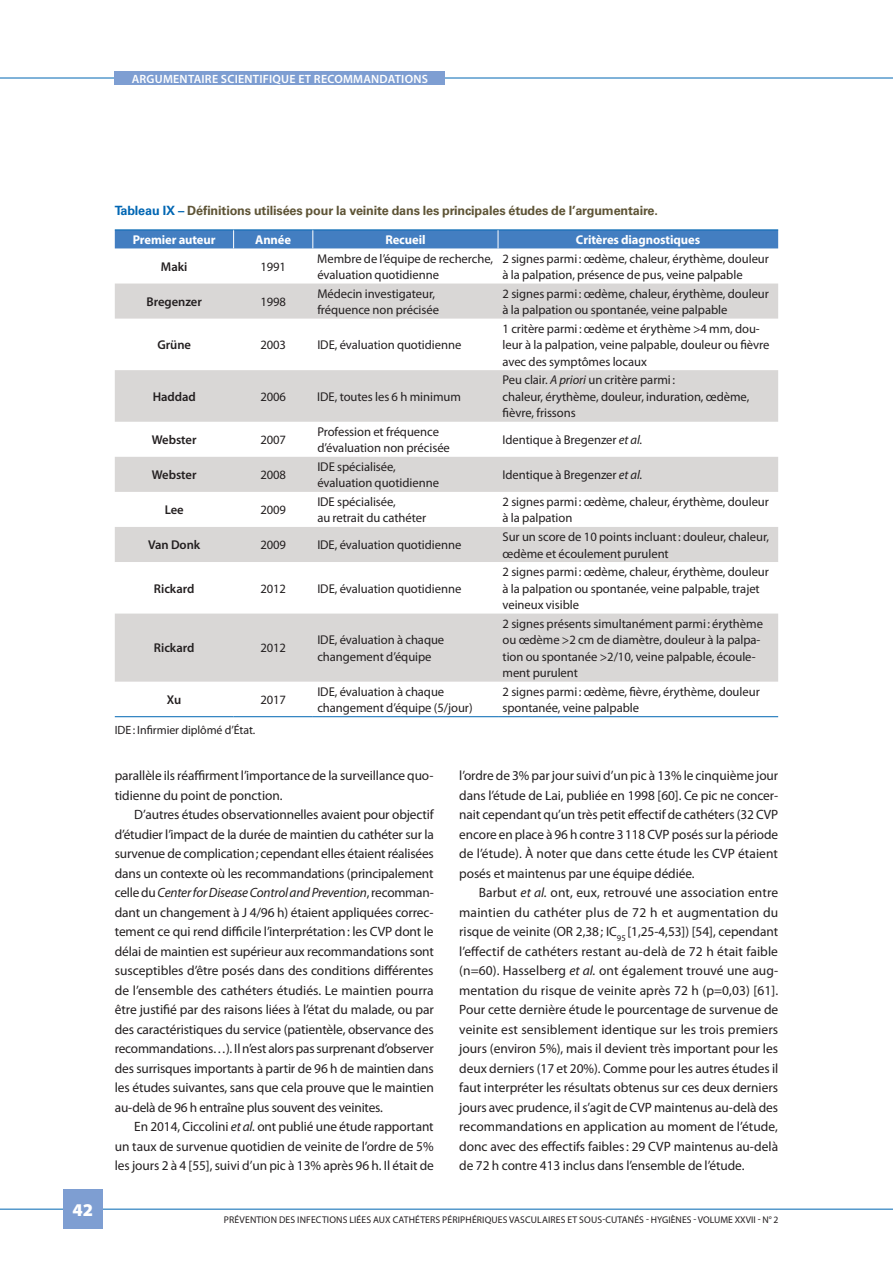
<style>
.page{position:relative;width:893px;height:1263px;background:#fff}
.page>*{position:absolute;margin:0;border:0;box-sizing:border-box;transform-origin:0 0}
.t1{font:900 18px "Myriad Pro";color:#fff}
.t2{font:13.5px/19.5px "Myriad Pro";letter-spacing:-.005em;color:#231f20;text-align:justify}
.t3{font:12.75px/16.5px "Myriad Pro";letter-spacing:-.005em;color:#231f20}
.t4{font:700 12.75px "Univers LT Std";letter-spacing:-.01em;color:#5e5436}
.t5{font:600 12.75px "Myriad Pro";letter-spacing:-.005em;color:#231f20}
.t6{font:700 12.75px "Myriad Pro";letter-spacing:-.01em;color:#fff}
.t7{font:600 12px "Myriad Pro";letter-spacing:.02em;color:#fff}
.t8{font:12px "Myriad Pro";letter-spacing:-.005em;color:#231f20}
.t9{font:9.75px "Myriad Pro";letter-spacing:.015em;color:#231f20}
.s1{color:#0166b3}
.s2{font-style:italic}
</style>
<div class="page">
<hr style="left:0;top:1209px;width:893px;height:1px;background:#0166b3">
<div style="left:63px;top:1190px;width:39px;height:39px;background:#7e9ed2"></div>
<hr style="left:0;top:78px;width:893px;height:1px;background:#0166b3">
<div style="left:115px;top:71px;width:330px;height:14px;background:#7e9ed2"></div>
<div style="left:115px;top:284px;width:663px;height:35px;background:#d9d7d6"></div>
<svg style="left:115px;top:370px;width:663px;height:312px;fill:#d9d7d6"></svg>
<hr style="left:115px;top:716px;width:119px;height:1px;background:#0166b3">
<hr style="left:234px;top:716px;width:79px;height:1px;background:#0166b3">
<hr style="left:313px;top:716px;width:185px;height:1px;background:#0166b3">
<hr style="left:498px;top:716px;width:280px;height:1px;background:#0166b3">
<div style="left:115px;top:230px;width:663px;height:18px;background:#437ec1"></div>
<p class="t7" style="left:132px;top:71px;width:298px">ARGUMENTAIRE SCIENTIFIQUE ET RECOMMANDATIONS</p>
<h1 class="t1" style="left:73px;top:1198px;width:22px">42</h1>
<p class="t4" style="left:115px;top:203px;width:545px"><span class="s1">Tableau IX –</span> Définitions utilisées pour la veinite dans les principales études de l’argumentaire.</p>
<p class="t6" style="left:133px;top:231px;width:84px">Premier auteur</p>
<p class="t6" style="left:255px;top:231px;width:37px">Année</p>
<p class="t6" style="left:385px;top:231px;width:42px">Recueil</p>
<p class="t6" style="left:576px;top:231px;width:126px">Critères diagnostiques</p>
<p class="t5" style="left:161px;top:258px;width:28px">Maki</p>
<p class="t3" style="left:260px;top:258px;width:27px">1991</p>
<p class="t3" style="left:317px;top:250px;width:177px">Membre de l’équipe de recherche, évaluation quotidienne</p>
<p class="t3" style="left:503px;top:250px;width:268px">2 signes parmi: œdème, chaleur, érythème, douleur à la palpation, présence de pus, veine palpable</p>
<p class="t5" style="left:147px;top:293px;width:57px">Bregenzer</p>
<p class="t3" style="left:260px;top:293px;width:27px">1998</p>
<p class="t3" style="left:317px;top:285px;width:123px">Médecin investigateur, fréquence non précisée</p>
<p class="t3" style="left:503px;top:285px;width:268px">2 signes parmi: œdème, chaleur, érythème, douleur à la palpation ou spontanée, veine palpable</p>
<p class="t5" style="left:157px;top:337px;width:35px">Grüne</p>
<p class="t3" style="left:260px;top:336px;width:27px">2003</p>
<p class="t3" style="left:317px;top:336px;width:146px">IDE, évaluation quotidienne</p>
<p class="t3" style="left:502px;top:320px;width:268px">1 critère parmi: œdème et érythème &gt;4 mm, dou&shy;leur à la palpation, veine palpable, douleur ou fièvre avec des symptômes locaux</p>
<p class="t5" style="left:153px;top:388px;width:45px">Haddad</p>
<p class="t3" style="left:260px;top:388px;width:27px">2006</p>
<p class="t3" style="left:317px;top:388px;width:145px">IDE, toutes les 6 h minimum</p>
<p class="t3" style="left:502px;top:371px;width:248px">Peu clair. <span class="s2">A priori</span> un critère parmi:<br>chaleur, érythème, douleur, induration, œdème, fièvre, frissons</p>
<p class="t5" style="left:152px;top:432px;width:46px">Webster</p>
<p class="t3" style="left:260px;top:431px;width:27px">2007</p>
<p class="t3" style="left:317px;top:423px;width:134px">Profession et fréquence d’évaluation non précisée</p>
<p class="t3" style="left:503px;top:431px;width:141px">Identique à Bregenzer <span class="s2">et al.</span></p>
<p class="t5" style="left:152px;top:467px;width:46px">Webster</p>
<p class="t3" style="left:260px;top:466px;width:27px">2008</p>
<p class="t3" style="left:317px;top:458px;width:123px">IDE spécialisée, évaluation quotidienne</p>
<p class="t3" style="left:503px;top:466px;width:141px">Identique à Bregenzer <span class="s2">et al.</span></p>
<p class="t5" style="left:165px;top:502px;width:21px">Lee</p>
<p class="t3" style="left:260px;top:501px;width:27px">2009</p>
<p class="t3" style="left:317px;top:493px;width:110px">IDE spécialisée,<br>au retrait du cathéter</p>
<p class="t3" style="left:503px;top:493px;width:268px">2 signes parmi: œdème, chaleur, érythème, douleur à la palpation</p>
<p class="t5" style="left:148px;top:537px;width:54px">Van Donk</p>
<p class="t3" style="left:260px;top:536px;width:27px">2009</p>
<p class="t3" style="left:317px;top:536px;width:146px">IDE, évaluation quotidienne</p>
<p class="t3" style="left:503px;top:528px;width:268px">Sur un score de 10 points incluant: douleur, chaleur, œdème et écoulement purulent</p>
<p class="t5" style="left:154px;top:580px;width:42px">Rickard</p>
<p class="t3" style="left:260px;top:580px;width:27px">2012</p>
<p class="t3" style="left:317px;top:580px;width:146px">IDE, évaluation quotidienne</p>
<p class="t3" style="left:503px;top:563px;width:268px">2 signes parmi: œdème, chaleur, érythème, douleur à la palpation ou spontanée, veine palpable, trajet veineux visible</p>
<p class="t5" style="left:154px;top:640px;width:42px">Rickard</p>
<p class="t3" style="left:260px;top:640px;width:27px">2012</p>
<p class="t3" style="left:317px;top:631px;width:128px">IDE, évaluation à chaque changement d’équipe</p>
<p class="t3" style="left:502px;top:615px;width:262px">2 signes présents simultanément parmi: érythème ou œdème &gt;2 cm de diamètre, douleur à la palpa&shy;tion ou spontanée &gt;2/10, veine palpable, écoule&shy;ment purulent</p>
<p class="t5" style="left:167px;top:691px;width:16px">Xu</p>
<p class="t3" style="left:260px;top:691px;width:27px">2017</p>
<p class="t3" style="left:317px;top:683px;width:157px">IDE, évaluation à chaque changement d’équipe (5/jour)</p>
<p class="t3" style="left:503px;top:683px;width:259px">2 signes parmi: œdème, fièvre, érythème, douleur spontanée, veine palpable</p>
<p class="t8" style="left:115px;top:722px;width:142px">IDE: Infirmier diplômé d’État.</p>
<p class="t2" style="left:115px;top:766px;width:320px">parallèle ils réaffirment l’importance de la surveillance quo&shy;tidienne du point de ponction.</p>
<p class="t2" style="left:115px;top:805px;width:321px;text-indent:20px">D’autres études observationnelles avaient pour objectif d’étudier l’impact de la durée de maintien du cathéter sur la survenue de complication; cependant elles étaient réalisées dans un contexte où les recommandations (principalement celle du <span class="s2">Center for Disease Control and Prevention</span>, recomman&shy;dant un changement à J 4/96 h) étaient appliquées correc&shy;tement ce qui rend difficile l’interprétation: les CVP dont le délai de maintien est supérieur aux recommandations sont susceptibles d’être posés dans des conditions différentes de l’ensemble des cathéters étudiés. Le maintien pourra être justifié par des raisons liées à l’état du malade, ou par des caractéristiques du service (patientèle, observance des recommandations…). Il n’est alors pas surprenant d’observer des surrisques importants à partir de 96 h de maintien dans les études suivantes, sans que cela prouve que le maintien au-delà de 96 h entraîne plus souvent des veinites.</p>
<p class="t2" style="left:115px;top:1117px;width:321px;text-indent:20px">En 2014, Ciccolini <span class="s2">et al.</span> ont publié une étude rapportant un taux de survenue quotidien de veinite de l’ordre de 5% les jours 2 à 4 [55], suivi d’un pic à 13% après 96 h. Il était de</p>
<p class="t2" style="left:459px;top:766px;width:321px">l’ordre de 3% par jour suivi d’un pic à 13% le cinquième jour dans l’étude de Lai, publiée en 1998 [60]. Ce pic ne concer&shy;nait cependant qu’un très petit effectif de cathéters (32 CVP encore en place à 96 h contre 3118 CVP posés sur la période de l’étude). À noter que dans cette étude les CVP étaient posés et maintenus par une équipe dédiée.</p>
<p class="t2" style="left:459px;top:883px;width:321px;text-indent:20px">Barbut <span class="s2">et al.</span> ont, eux, retrouvé une association entre maintien du cathéter plus de 72 h et augmentation du risque de veinite (OR 2,38; IC<sub>95</sub> [1,25-4,53]) [54], cependant l’effectif de cathéters restant au-delà de 72 h était faible (n=60). Hasselberg <span class="s2">et al.</span> ont également trouvé une aug&shy;mentation du risque de veinite après 72 h (p=0,03) [61].<br>Pour cette dernière étude le pourcentage de survenue de veinite est sensiblement identique sur les trois premiers jours (environ 5%), mais il devient très important pour les deux derniers (17 et 20%). Comme pour les autres études il faut interpréter les résultats obtenus sur ces deux derniers jours avec prudence, il s’agit de CVP maintenus au-delà des recommandations en application au moment de l’étude, donc avec des effectifs faibles: 29 CVP maintenus au-delà de 72 h contre 413 inclus dans l’ensemble de l’étude.</p>
<p class="t9" style="left:224px;top:1213px;width:556px">PRÉVENTION DES INFECTIONS LIÉES AUX CATHÉTERS PÉRIPHÉRIQUES VASCULAIRES ET SOUS-CUTANÉS - HYGIÈNES - VOLUME XXVII - N° 2</p>
</div>
